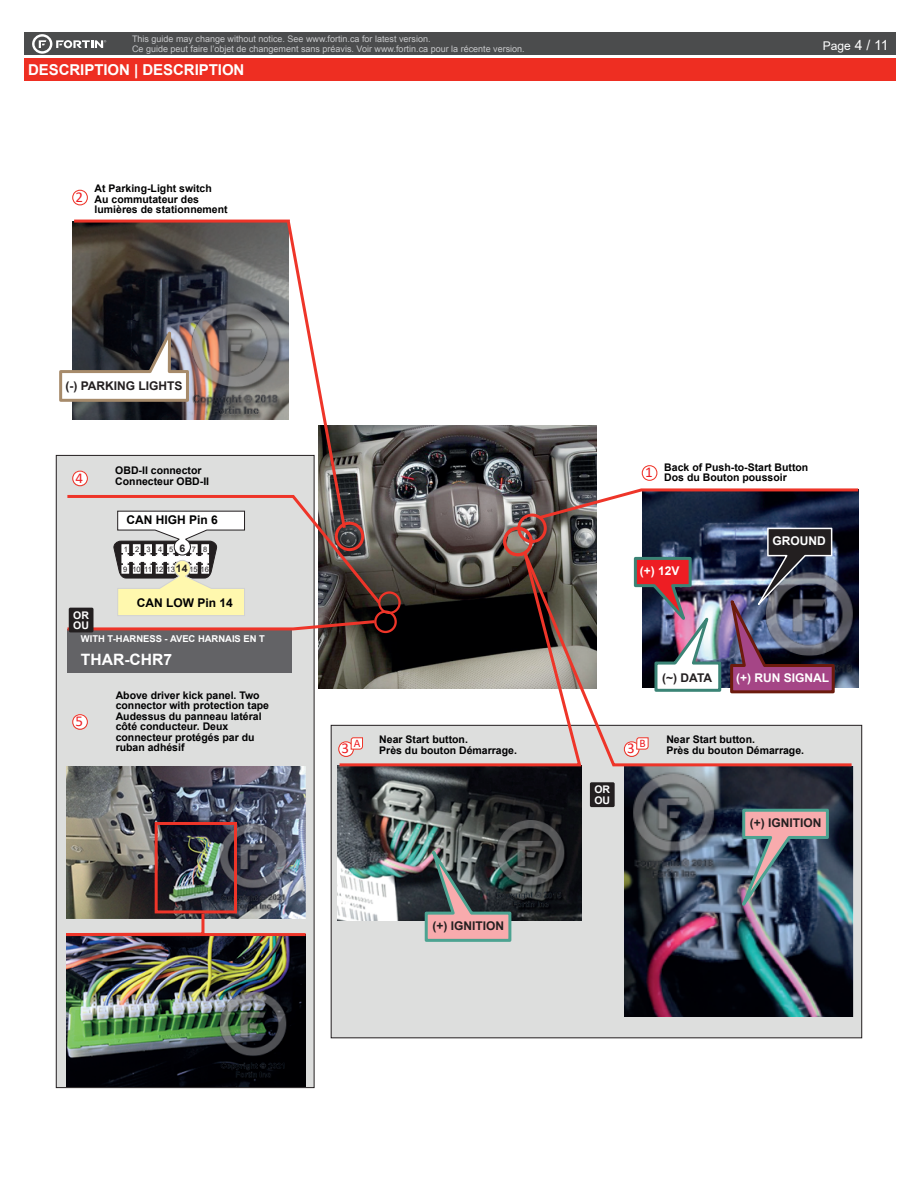
<style>
.page{position:relative;width:918px;height:1188px;background:#fff}
.page>*{position:absolute;margin:0;border:0;box-sizing:border-box;transform-origin:0 0}
.t1{font:700 15.6px "Arial";color:#fff}
.t2{font:700 15px "Arial";letter-spacing:-.005em;color:#fff}
.t3{font:15px "Calibri";color:#ee1d23}
.t4{font:700 12px "Arial";color:#231f20}
.t5{font:700 12px "Arial";color:#fff}
.t6{font:700 12px "Arial";color:#000001}
.t7{font:12px "Arial";color:#fff}
.t8{font:11.55px "Calibri";color:#ee1d23}
.t9{font:700 10.5px/10.5px "Arial";color:#000001}
.t10{font:700 10.5px/10.5px "Arial";color:#fff}
.t11{font:700 9.45px "Arial";color:#fff}
.t12{font:9px/9.8px "Arial";color:#c7c8ca}
.t13{font:7.5px "Arial";color:#231f20}
.s1{font-family:"Calibri";font-size:12px;color:#fff}
.s2{font-weight:700;font-size:10.5px}
.s3{font-size:13.95px}
</style>
<div class="page">
<div style="left:24px;top:33px;width:872px;height:22px;background:#4b4c4d"></div>
<div style="left:24px;top:58px;width:872px;height:23px;background:#ee2e22"></div>
<svg style="left:32px;top:34px;width:74px;height:20px"></svg>
<div style="left:56px;top:455px;width:258px;height:633px;background:#dddedd"></div>
<div style="left:67px;top:629px;width:225px;height:43px;background:#636366"></div>
<img style="left:643px;top:521px;width:215px;height:167px">
<img style="left:319px;top:426px;width:277px;height:262px">
<svg style="left:71px;top:219px;width:277px;height:274px"></svg>
<svg style="left:536px;top:487px;width:323px;height:34px;background:#574d5b"></svg>
<div style="left:517px;top:514px;width:30px;height:29px;border:3px solid #ee3529;border-radius:50%"></div>
<svg style="left:59px;top:320px;width:131px;height:83px"></svg>
<svg style="left:642px;top:527px;width:194px;height:23px;background:#343d51"></svg>
<svg style="left:67px;top:493px;width:316px;height:139px"></svg>
<img style="left:66px;top:938px;width:240px;height:149px">
<img style="left:66px;top:766px;width:240px;height:145px">
<div style="left:155px;top:822px;width:82px;height:91px;border:3px solid #ee3529"></div>
<img style="left:66px;top:911px;width:240px;height:27px">
<div style="left:69px;top:608px;width:24px;height:24px;background:#231f20;border-radius:2px"></div>
<div style="left:331px;top:725px;width:531px;height:313px;background:#dddedd"></div>
<img style="left:624px;top:768px;width:230px;height:249px">
<img style="left:583px;top:550px;width:272px;height:218px">
<img style="left:730px;top:807px;width:100px;height:122px">
<img style="left:338px;top:768px;width:243px;height:152px">
<svg style="left:423px;top:830px;width:90px;height:112px;background:#6f6b6a"></svg>
<svg style="left:337px;top:550px;width:246px;height:218px"></svg>
<div style="left:503px;top:527px;width:30px;height:29px;border:3px solid #ee3529;border-radius:50%"></div>
<div style="left:590px;top:782px;width:25px;height:25px;background:#231f20;border-radius:2px"></div>
<svg style="left:72px;top:190px;width:16px;height:15px"></svg>
<svg style="left:72px;top:471px;width:16px;height:15px"></svg>
<svg style="left:72px;top:714px;width:16px;height:16px"></svg>
<svg style="left:642px;top:465px;width:15px;height:16px"></svg>
<svg style="left:338px;top:737px;width:25px;height:20px"></svg>
<svg style="left:624px;top:737px;width:25px;height:20px"></svg>
<p class="t12" style="left:132px;top:34px;width:394px">This guide may change without notice. See www.fortin.ca for latest version.<br>Ce guide peut faire l’objet de changement sans préavis. Voir www.fortin.ca pour la récente version.</p>
<h2 class="t2" style="left:28px;top:59px;width:218px">DESCRIPTION | DESCRIPTION</h2>
<p class="t3" style="left:75px;top:186px;width:9px">2</p>
<p class="t9" style="left:95px;top:184px;width:135px">At Parking-Light switch<br>Au commutateur des lumières de stationnement</p>
<p class="t4" style="left:65px;top:378px;width:119px">(-) PARKING LIGHTS</p>
<p class="t3" style="left:75px;top:467px;width:9px">4</p>
<p class="t10" style="left:73px;top:610px;width:17px">OR<br>OU</p>
<p class="t9" style="left:115px;top:465px;width:95px">OBD-II connector<br>Connecteur OBD-II</p>
<p class="t6" style="left:126px;top:511px;width:93px">CAN HIGH Pin 6</p>
<p class="t13" style="left:169px;top:544px;width:40px">5<span class="s1">6</span>78</p>
<p class="t13" style="left:124px;top:544px;width:6px">1</p>
<p class="t13" style="left:123px;top:565px;width:19px">9 10</p>
<p class="t13" style="left:135px;top:544px;width:28px">234</p>
<p class="t13" style="left:144px;top:565px;width:66px">11 12 13<span class="s2">14</span> 15 16</p>
<p class="t6" style="left:137px;top:594px;width:98px">CAN LOW Pin 14</p>
<p class="t11" style="left:81px;top:632px;width:186px">WITH T-HARNESS - AVEC HARNAIS EN T</p>
<p class="t1" style="left:81px;top:648px;width:93px">THAR-CHR7</p>
<p class="t3" style="left:75px;top:711px;width:9px">5</p>
<p class="t9" style="left:116px;top:690px;width:155px">Above driver kick panel. Two connector with protection tape<br>Audessus du panneau latéral côté conducteur. Deux connecteur protégés par du ruban adhésif</p>
<p class="t8" style="left:354px;top:735px;width:8px">A</p>
<p class="t3" style="left:342px;top:738px;width:9px">3</p>
<p class="t9" style="left:379px;top:734px;width:139px">Near Start button.<br>Près du bouton Démarrage.</p>
<p class="t4" style="left:432px;top:918px;width:73px">(+) IGNITION</p>
<p class="t7" style="left:823px;top:38px;width:67px">Page <span class="s3">4 / 11</span></p>
<p class="t3" style="left:645px;top:462px;width:9px">1</p>
<p class="t9" style="left:664px;top:462px;width:146px">Back of Push-to-Start Button<br>Dos du Bouton poussoir</p>
<p class="t5" style="left:772px;top:533px;width:55px">GROUND</p>
<p class="t5" style="left:640px;top:563px;width:41px">(+) 12V</p>
<p class="t4" style="left:662px;top:669px;width:51px">(~) DATA</p>
<p class="t5" style="left:736px;top:669px;width:94px">(+) RUN SIGNAL</p>
<p class="t10" style="left:594px;top:785px;width:17px">OR<br>OU</p>
<p class="t8" style="left:640px;top:735px;width:8px">B</p>
<p class="t3" style="left:627px;top:738px;width:9px">3</p>
<p class="t9" style="left:666px;top:734px;width:139px">Near Start button.<br>Près du bouton Démarrage.</p>
<p class="t4" style="left:750px;top:815px;width:73px">(+) IGNITION</p>
</div>
